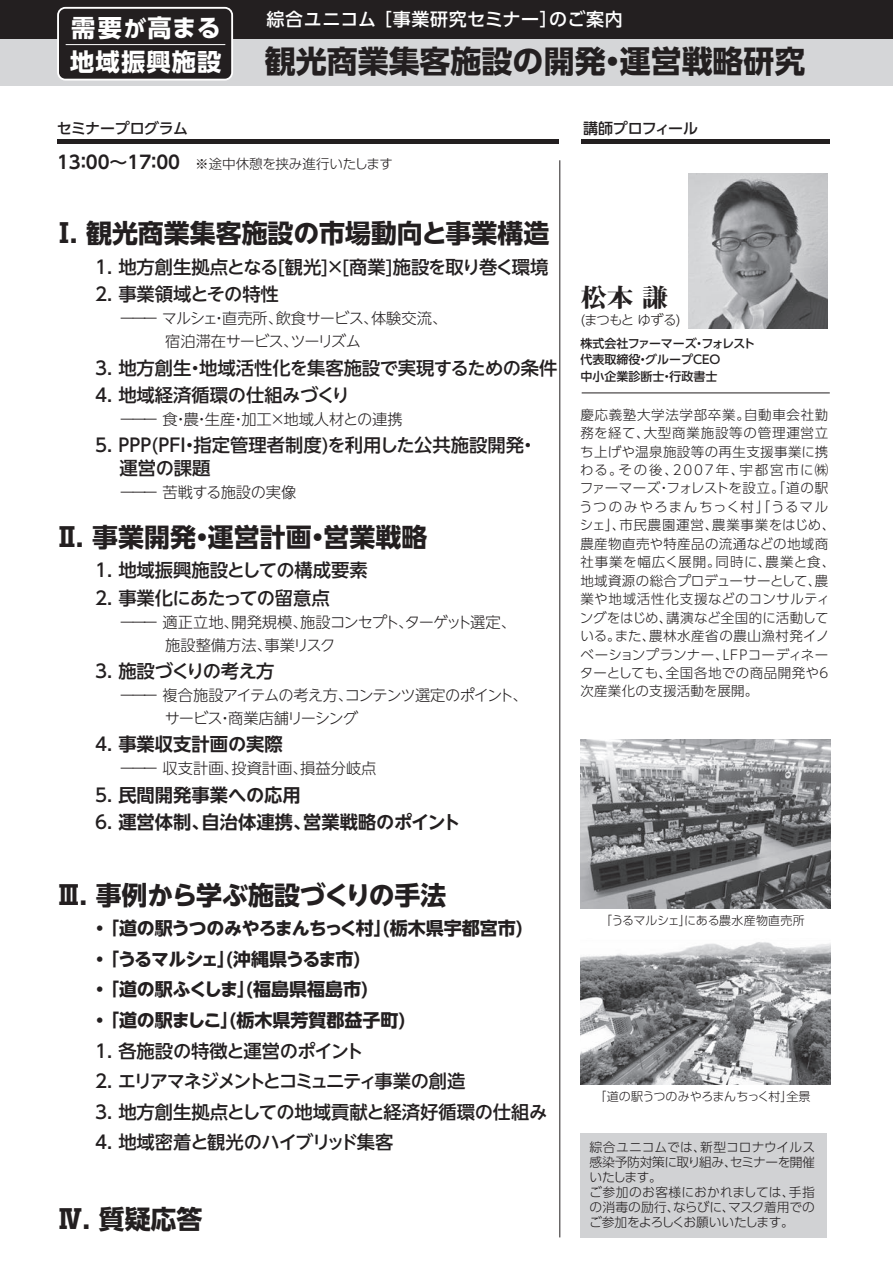
<style>
.page{position:relative;width:893px;height:1264px;background:#fff}
.page>*{position:absolute;margin:0;border:0;box-sizing:border-box;transform-origin:0 0}
.t1{font:700 30.9px "UD Shin Go Pro";color:#231f20}
.t2{font:700 25.95px "UD Shin Go NT Pro";color:#231f20}
.t3{font:25.5px "Midashi Min Pro MA31";color:#231f20;scale:1.04 1}
.t4{font:700 24.15px/34.7px "UD Shin Go Pro";letter-spacing:.05em;color:#fff}
.t5{font:500 18.3px/22.8px "UD Shin Go NT Pro";letter-spacing:-.01em;color:#231f20}
.t6{font:700 18.3px "UD Shin Go NT Pro De";color:#231f20}
.t7{font:500 18.3px "UD Shin Go NT Pro";letter-spacing:-.03em;color:#231f20}
.t8{font:500 18.3px "UD Shin Go NT Pro";letter-spacing:-.035em;color:#231f20}
.t9{font:500 18.3px "UD Shin Go NT Pro";letter-spacing:-.115em;color:#231f20}
.t10{font:500 18.3px "UD Shin Go NT Pro";letter-spacing:-.065em;color:#231f20}
.t11{font:700 18px/30.5px "UD Shin Go NT Pro";letter-spacing:-.005em;color:#231f20}
.t12{font:500 18px "UD Shin Go Pro";letter-spacing:.03em;color:#fff}
.t13{font:300 15.3px/22.8px "UD Shin Go NT Pro";letter-spacing:-.04em;color:#231f20}
.t14{font:300 15.3px/22.8px "UD Shin Go NT Pro";letter-spacing:-.065em;color:#231f20}
.t15{font:300 15.3px "UD Shin Go NT Pro";color:#231f20}
.t16{font:500 15px "UD Shin Go Pro";letter-spacing:-.02em;color:#231f20}
.t17{font:300 13.5px/18.5px "UD Shin Go Pro";letter-spacing:.03em;color:#231f20}
.t18{font:300 13.5px "UD Shin Go Pro";color:#231f20}
.t19{font:300 13.5px "UD Shin Go NT Pro";letter-spacing:-.07em;color:#231f20}
.t20{font:300 12.75px/15px "UD Shin Go Pro";letter-spacing:-.02em;color:#231f20}
.t21{font:500 12px/16.5px "UD Shin Go Pro";color:#231f20}
.t22{font:300 12px "UD Shin Go Pro";letter-spacing:-.015em;color:#231f20}
.s1{font-size:22.2px}
.s2{font-family:"Shin Go Pro"}
.s3{font-family:"UD Shin Go NT Pro De";font-weight:700;font-size:18px}
.s4{font-family:"UD Shin Go NT Pro";font-weight:500}
</style>
<div class="page">
<div style="left:0;top:0;width:892px;height:39px;background:#231f20"></div>
<div style="left:0;top:39px;width:892px;height:46px;background:#d5d6d8"></div>
<hr style="left:559px;top:160px;width:1px;height:1077px;background:#231f20">
<hr style="left:57px;top:139px;width:502px;height:4px;background:#231f20">
<hr style="left:581px;top:139px;width:248px;height:4px;background:#231f20">
<hr style="left:581px;top:393px;width:248px;height:1px;background:#231f20">
<div style="left:580px;top:1133px;width:247px;height:104px;background:#d1d2d4"></div>
<img style="left:689px;top:173px;width:138px;height:155px">
<svg style="left:57px;top:7px;width:176px;height:74px"></svg>
<hr style="left:66px;top:44px;width:159px;height:1px;background:#fff">
<img style="left:580px;top:942px;width:250px;height:142px">
<img style="left:580px;top:740px;width:250px;height:168px">
<h3 class="t4" style="left:70px;top:10px;width:153px">需要<span class="s1">が</span>高まる地域振興施設</h3>
<p class="t16" style="left:57px;top:116px;width:133px">セミナープログラム</p>
<h3 class="t12" style="left:266px;top:4px;width:358px">綜合ユニコム ［<span class="s2">事業研究セミナー</span>］のご案内</h3>
<h1 class="t1" style="left:265px;top:36px;width:542px">観光商業集客施設の開発・運営戦略研究</h1>
<p class="t16" style="left:583px;top:116px;width:116px">講師プロフィール</p>
<p class="t18" style="left:57px;top:152px;width:337px"><span class="s3">13：00～17：00</span> ※途中休憩を挟み進行いたします</p>
<h2 class="t2" style="left:51px;top:212px;width:499px">Ⅰ. 観光商業集客施設の市場動向と事業構造</h2>
<h3 class="t7" style="left:95px;top:252px;width:455px">1. 地方創生拠点となる[観光]×[商業]施設を取り巻く環境</h3>
<h3 class="t5" style="left:95px;top:282px;width:185px">2. 事業領域とその特性</h3>
<p class="t13" style="left:165px;top:306px;width:284px;text-indent:-46px">ーーー マルシェ・直売所、飲食サービス、体験交流、宿泊滞在サービス、ツーリズム</p>
<h3 class="t5" style="left:95px;top:356px;width:464px">3. 地方創生・地域活性化を集客施設で実現するための条件</h3>
<h3 class="t5" style="left:95px;top:383px;width:256px">4. 地域経済循環の仕組みづくり</h3>
<p class="t15" style="left:119px;top:407px;width:285px">ーーー 食・農・生産・加工×地域人材との連携</p>
<h3 class="t5" style="left:119px;top:433px;width:419px;text-indent:-24px">5. PPP(PFI・指定管理者制度)を利用した公共施設開発・運営の課題</h3>
<p class="t13" style="left:119px;top:480px;width:178px">ーーー 苦戦する施設の実像</p>
<h2 class="t2" style="left:54px;top:516px;width:374px">Ⅱ. 事業開発・運営計画・営業戦略</h2>
<h3 class="t5" style="left:95px;top:558px;width:274px">1. 地域振興施設としての構成要素</h3>
<h3 class="t8" style="left:95px;top:583px;width:236px">2. 事業化にあたっての留意点</h3>
<p class="t13" style="left:165px;top:610px;width:352px;text-indent:-46px">ーーー 適正立地、開発規模、施設コンセプト、ターゲット選定、施設整備方法、事業リスク</p>
<h3 class="t8" style="left:95px;top:656px;width:181px">3. 施設づくりの考え方</h3>
<p class="t14" style="left:165px;top:683px;width:364px;text-indent:-45px">ーーー 複合施設アイテムの考え方、コンテンツ選定のポイント、サービス・商業店舗リーシング</p>
<h3 class="t6" style="left:95px;top:729px;width:189px"><span class="s4">4.</span> 事業収支計画の実際</h3>
<p class="t15" style="left:119px;top:756px;width:258px">ーーー 収支計画、投資計画、損益分岐点</p>
<h3 class="t6" style="left:95px;top:780px;width:207px"><span class="s4">5.</span> 民間開発事業への応用</h3>
<h3 class="t6" style="left:95px;top:807px;width:367px"><span class="s4">6.</span> 運営体制、自治体連携、営業戦略のポイント</h3>
<h2 class="t2" style="left:56px;top:874px;width:392px">Ⅲ. 事例から学ぶ施設づくりの手法</h2>
<h3 class="t11" style="left:91px;top:912px;width:433px">・ 「道の駅うつのみやろまんちっく村」(栃木県宇都宮市)・ 「うるマルシェ」(沖縄県うるま市)<br>・ 「道の駅ふくしま」(福島県福島市)<br>・ 「道の駅ましこ」(栃木県芳賀郡益子町)</h3>
<h3 class="t5" style="left:95px;top:1039px;width:270px">1. 各施設の特徴と運営のポイント</h3>
<h3 class="t9" style="left:95px;top:1066px;width:372px">2. エリアマネジメントとコミュニティ事業の創造</h3>
<h3 class="t5" style="left:95px;top:1100px;width:454px">3. 地方創生拠点としての地域貢献と経済好循環の仕組み</h3>
<h3 class="t10" style="left:95px;top:1127px;width:300px">4. 地域密着と観光のハイブリッド集客</h3>
<h2 class="t2" style="left:57px;top:1197px;width:146px">Ⅳ. 質疑応答</h2>
<h3 class="t3" style="left:580px;top:278px;width:86px">松本 謙</h3>
<p class="t19" style="left:580px;top:309px;width:102px">(まつもと ゆずる)</p>
<p class="t21" style="left:580px;top:335px;width:176px">株式会社ファーマーズ・フォレスト代表取締役・グループCEO<br>中小企業診断士・行政書士</p>
<p class="t17" style="left:579px;top:405px;width:257px">慶応義塾大学法学部卒業。自動車会社勤務を経て、大型商業施設等の管理運営立ち上げや温泉施設等の再生支援事業に携わる。その後、2007年、宇都宮市に㈱ファーマーズ・フォレストを設立。「道の駅うつのみやろまんちっく村」「うるマルシェ」、市民農園運営、農業事業をはじめ、農産物直売や特産品の流通などの地域商社事業を幅広く展開。同時に、農業と食、地域資源の総合プロデューサーとして、農業や地域活性化支援などのコンサルティングをはじめ、講演など全国的に活動している。また、農林水産省の農山漁村発イノベーションプランナー、LFPコーディネーターとしても、全国各地での商品開発や6次産業化の支援活動を展開。</p>
<p class="t22" style="left:600px;top:911px;width:206px">「うるマルシェ」にある農水産物直売所</p>
<p class="t22" style="left:594px;top:1086px;width:217px">「道の駅うつのみやろまんちっく村」全景</p>
<p class="t20" style="left:589px;top:1139px;width:228px">綜合ユニコムでは、新型コロナウイルス感染予防対策に取り組み、セミナーを開催いたします。<br>ご参加のお客様におかれましては、手指の消毒の励行、ならびに、マスク着用でのご参加をよろしくお願いいたします。</p>
</div>
